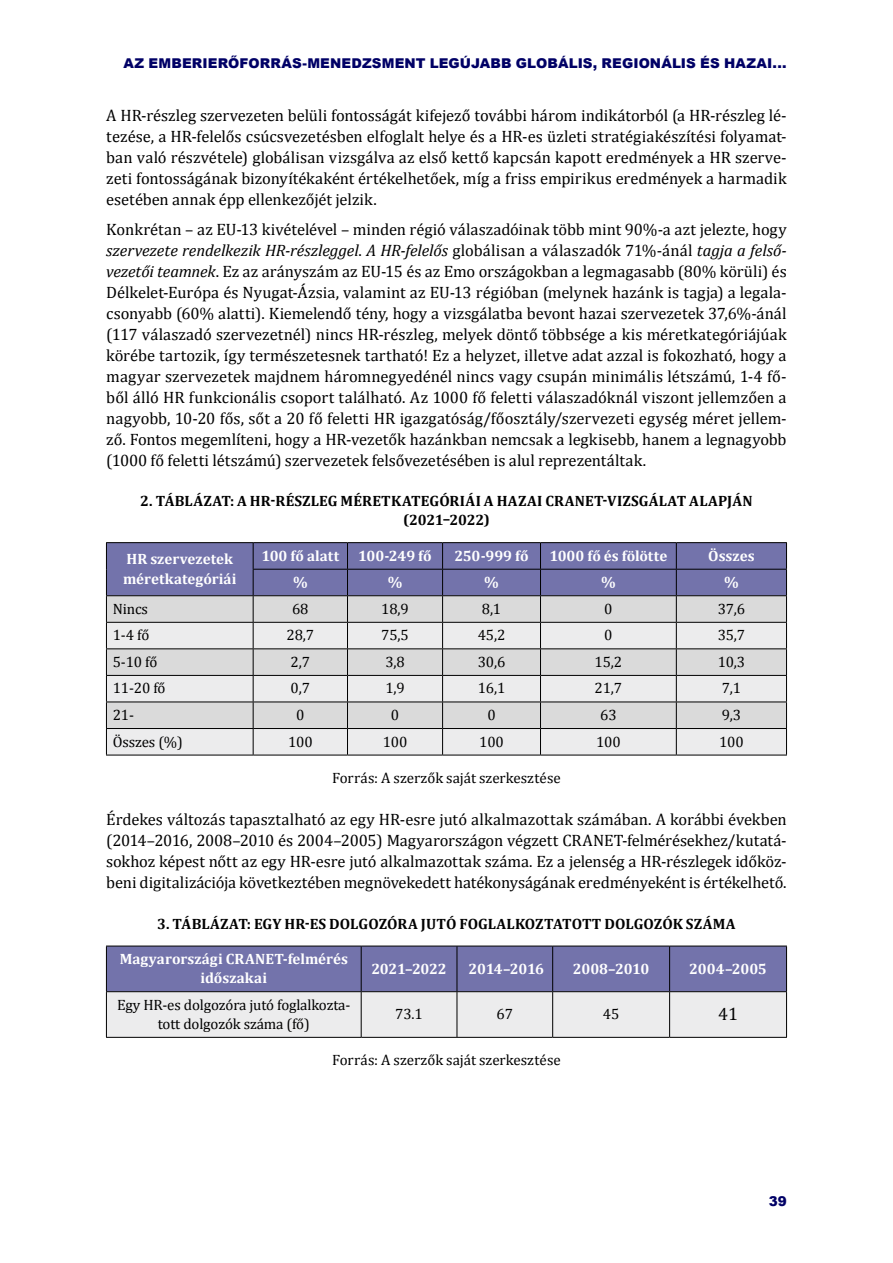
<style>
.page{position:relative;width:893px;height:1263px;background:#fff}
.page>*{position:absolute;margin:0;border:0;box-sizing:border-box;transform-origin:0 0}
.Táblázat_SZÖVEG{font:18px "Cambria";color:#000}
.Főszöveg{font:16.5px/21px "Cambria";letter-spacing:-.005em;color:#000;text-align:justify}
.Táblázat_SZÖVEG-2{font:15px/19px "Cambria";letter-spacing:-.01em;color:#000;text-align:center}
.t1{font:700 15px/19px "Cambria";letter-spacing:.005em;color:#000;text-align:center}
.Táblázat_FEJ{font:700 15px/19px "Cambria";color:#fff}
.FORRÁS{font:15px "Cambria";color:#000}
.Táblázat_FEJ-2{font:700 15px "Cambria";letter-spacing:-.02em;color:#fff}
.Táblázat_FEJ-3{font:700 15px "Cambria";letter-spacing:-.025em;color:#fff}
.t2{font:900 13.5px "Arial";letter-spacing:.005em;color:#006}
.s1{font-style:italic}
</style>
<div class="page">
<hr style="left:106px;top:755px;width:147px;height:1px;background:#000">
<hr style="left:253px;top:755px;width:94px;height:1px;background:#000">
<hr style="left:347px;top:755px;width:96px;height:1px;background:#000">
<hr style="left:443px;top:755px;width:97px;height:1px;background:#000">
<hr style="left:540px;top:755px;width:136px;height:1px;background:#000">
<hr style="left:676px;top:755px;width:111px;height:1px;background:#000">
<hr style="left:253px;top:542px;width:94px;height:1px;background:#000">
<hr style="left:347px;top:542px;width:96px;height:1px;background:#000">
<hr style="left:443px;top:542px;width:97px;height:1px;background:#000">
<hr style="left:540px;top:542px;width:136px;height:1px;background:#000">
<hr style="left:676px;top:542px;width:111px;height:1px;background:#000">
<hr style="left:106px;top:542px;width:147px;height:1px;background:#000">
<svg style="left:106px;top:543px;width:681px;height:212px;background:#bdbdcb"></svg>
<hr style="left:106px;top:595px;width:147px;height:1px;background:#000">
<svg style="left:107px;top:947px;width:679px;height:90px;background:#afafcb"></svg>
<hr style="left:361px;top:946px;width:1px;height:45px;background:#000">
<hr style="left:457px;top:946px;width:1px;height:45px;background:#000">
<hr style="left:552px;top:946px;width:1px;height:45px;background:#000">
<hr style="left:669px;top:946px;width:1px;height:45px;background:#000">
<hr style="left:361px;top:992px;width:1px;height:45px;background:#000">
<hr style="left:457px;top:992px;width:1px;height:45px;background:#000">
<hr style="left:552px;top:992px;width:1px;height:45px;background:#000">
<hr style="left:669px;top:992px;width:1px;height:45px;background:#000">
<hr style="left:106px;top:992px;width:1px;height:45px;background:#000">
<hr style="left:786px;top:992px;width:1px;height:45px;background:#000">
<hr style="left:106px;top:1037px;width:255px;height:1px;background:#000">
<hr style="left:361px;top:1037px;width:96px;height:1px;background:#000">
<hr style="left:457px;top:1037px;width:96px;height:1px;background:#000">
<hr style="left:553px;top:1037px;width:117px;height:1px;background:#000">
<hr style="left:670px;top:1037px;width:117px;height:1px;background:#000">
<hr style="left:106px;top:946px;width:255px;height:1px;background:#000">
<hr style="left:106px;top:946px;width:1px;height:45px;background:#000">
<hr style="left:361px;top:946px;width:96px;height:1px;background:#000">
<hr style="left:457px;top:946px;width:96px;height:1px;background:#000">
<hr style="left:553px;top:946px;width:117px;height:1px;background:#000">
<hr style="left:670px;top:946px;width:117px;height:1px;background:#000">
<hr style="left:786px;top:946px;width:1px;height:45px;background:#000">
<hr style="left:106px;top:991px;width:255px;height:1px;background:#000">
<hr style="left:361px;top:991px;width:96px;height:1px;background:#000">
<hr style="left:457px;top:991px;width:96px;height:1px;background:#000">
<hr style="left:553px;top:991px;width:117px;height:1px;background:#000">
<hr style="left:670px;top:991px;width:117px;height:1px;background:#000">
<p class="t2" style="left:124px;top:53px;width:664px">AZ EMBERIERŐFORRÁS-MENEDZSMENT LEGÚJABB GLOBÁLIS, REGIONÁLIS ÉS HAZAI...</p>
<p class="Főszöveg" style="left:106px;top:105px;width:682px">A HR-részleg szervezeten belüli fontosságát kifejező további három indikátorból (a HR-részleg lé&shy;tezése, a HR-felelős csúcsvezetésben elfoglalt helye és a HR-es üzleti stratégiakészítési folyamat&shy;ban való részvétele) globálisan vizsgálva az első kettő kapcsán kapott eredmények a HR szerve&shy;zeti fontosságának bizonyítékaként értékelhetőek, míg a friss empirikus eredmények a harmadik esetében annak épp ellenkezőjét jelzik.</p>
<p class="Főszöveg" style="left:106px;top:219px;width:682px">Konkrétan – az EU-13 kivételével – minden régió válaszadóinak több mint 90%-a azt jelezte, hogy <span class="s1">szervezete rendelkezik HR-részleggel</span>. <span class="s1">A HR-felelős</span> globálisan a válaszadók 71%-ánál <span class="s1">tagja a felső&shy;vezetői teamnek</span>. Ez az arányszám az EU-15 és az Emo országokban a legmagasabb (80% körüli) és Délkelet-Európa és Nyugat-Ázsia, valamint az EU-13 régióban (melynek hazánk is tagja) a legala&shy;csonyabb (60% alatti). Kiemelendő tény, hogy a vizsgálatba bevont hazai szervezetek 37,6%-ánál (117 válaszadó szervezetnél) nincs HR-részleg, melyek döntő többsége a kis méretkategóriájúak körébe tartozik, így természetesnek tartható! Ez a helyzet, illetve adat azzal is fokozható, hogy a magyar szervezetek majdnem háromnegyedénél nincs vagy csupán minimális létszámú, 1-4 fő&shy;ből álló HR funkcionális csoport található. Az 1000 fő feletti válaszadóknál viszont jellemzően a nagyobb, 10-20 fős, sőt a 20 fő feletti HR igazgatóság/főosztály/szervezeti egység méret jellem&shy;ző. Fontos megemlíteni, hogy a HR-vezetők hazánkban nemcsak a legkisebb, hanem a legnagyobb (1000 fő feletti létszámú) szervezetek felsővezetésében is alul reprezentáltak.</p>
<p class="t1" style="left:140px;top:491px;width:614px">2. TÁBLÁZAT: A HR-RÉSZLEG MÉRETKATEGÓRIÁI A HAZAI CRANET-VIZSGÁLAT ALAPJÁN (2021–2022)</p>
<p class="Táblázat_FEJ" style="left:123px;top:549px;width:115px">HR szervezetek méretkategóriái</p>
<p class="Táblázat_FEJ" style="left:261px;top:546px;width:79px">100 fő alatt</p>
<p class="Táblázat_FEJ" style="left:358px;top:546px;width:75px">100-249 fő</p>
<p class="Táblázat_FEJ" style="left:454px;top:546px;width:76px">250-999 fő</p>
<p class="Táblázat_FEJ" style="left:549px;top:546px;width:119px">1000 fő és fölötte</p>
<p class="Táblázat_FEJ" style="left:708px;top:546px;width:48px">Összes</p>
<p class="Táblázat_FEJ" style="left:293px;top:572px;width:16px">%</p>
<p class="Táblázat_FEJ" style="left:388px;top:572px;width:16px">%</p>
<p class="Táblázat_FEJ" style="left:484px;top:572px;width:16px">%</p>
<p class="Táblázat_FEJ" style="left:601px;top:572px;width:16px">%</p>
<p class="Táblázat_FEJ" style="left:724px;top:572px;width:16px">%</p>
<p class="Táblázat_SZÖVEG-2" style="left:113px;top:599px;width:37px">Nincs</p>
<p class="Táblázat_SZÖVEG-2" style="left:292px;top:599px;width:18px">68</p>
<p class="Táblázat_SZÖVEG-2" style="left:381px;top:599px;width:29px">18,9</p>
<p class="Táblázat_SZÖVEG-2" style="left:482px;top:599px;width:21px">8,1</p>
<p class="Táblázat_SZÖVEG-2" style="left:604px;top:599px;width:10px">0</p>
<p class="Táblázat_SZÖVEG-2" style="left:718px;top:599px;width:29px">37,6</p>
<p class="Táblázat_SZÖVEG-2" style="left:113px;top:626px;width:38px">1-4 fő</p>
<p class="Táblázat_SZÖVEG-2" style="left:287px;top:626px;width:29px">28,7</p>
<p class="Táblázat_SZÖVEG-2" style="left:381px;top:626px;width:29px">75,5</p>
<p class="Táblázat_SZÖVEG-2" style="left:478px;top:626px;width:29px">45,2</p>
<p class="Táblázat_SZÖVEG-2" style="left:604px;top:626px;width:10px">0</p>
<p class="Táblázat_SZÖVEG-2" style="left:718px;top:626px;width:29px">35,7</p>
<p class="Táblázat_SZÖVEG-2" style="left:113px;top:652px;width:46px">5-10 fő</p>
<p class="Táblázat_SZÖVEG-2" style="left:291px;top:652px;width:21px">2,7</p>
<p class="Táblázat_SZÖVEG-2" style="left:385px;top:652px;width:21px">3,8</p>
<p class="Táblázat_SZÖVEG-2" style="left:478px;top:652px;width:29px">30,6</p>
<p class="Táblázat_SZÖVEG-2" style="left:595px;top:652px;width:29px">15,2</p>
<p class="Táblázat_SZÖVEG-2" style="left:718px;top:652px;width:29px">10,3</p>
<p class="Táblázat_SZÖVEG-2" style="left:113px;top:679px;width:54px">11-20 fő</p>
<p class="Táblázat_SZÖVEG-2" style="left:291px;top:679px;width:21px">0,7</p>
<p class="Táblázat_SZÖVEG-2" style="left:385px;top:679px;width:21px">1,9</p>
<p class="Táblázat_SZÖVEG-2" style="left:478px;top:679px;width:29px">16,1</p>
<p class="Táblázat_SZÖVEG-2" style="left:595px;top:679px;width:29px">21,7</p>
<p class="Táblázat_SZÖVEG-2" style="left:722px;top:679px;width:21px">7,1</p>
<p class="Táblázat_SZÖVEG-2" style="left:113px;top:705px;width:23px">21-</p>
<p class="Táblázat_SZÖVEG-2" style="left:296px;top:705px;width:10px">0</p>
<p class="Táblázat_SZÖVEG-2" style="left:391px;top:705px;width:10px">0</p>
<p class="Táblázat_SZÖVEG-2" style="left:487px;top:705px;width:10px">0</p>
<p class="Táblázat_SZÖVEG-2" style="left:600px;top:705px;width:18px">63</p>
<p class="Táblázat_SZÖVEG-2" style="left:722px;top:705px;width:21px">9,3</p>
<p class="Táblázat_SZÖVEG-2" style="left:113px;top:732px;width:72px">Összes (%)</p>
<p class="Táblázat_SZÖVEG-2" style="left:288px;top:732px;width:26px">100</p>
<p class="Táblázat_SZÖVEG-2" style="left:383px;top:732px;width:26px">100</p>
<p class="Táblázat_SZÖVEG-2" style="left:479px;top:732px;width:26px">100</p>
<p class="Táblázat_SZÖVEG-2" style="left:596px;top:732px;width:26px">100</p>
<p class="Táblázat_SZÖVEG-2" style="left:719px;top:732px;width:26px">100</p>
<p class="FORRÁS" style="left:332px;top:769px;width:230px">Forrás: A szerzők saját szerkesztése</p>
<p class="Főszöveg" style="left:106px;top:809px;width:682px">Érdekes változás tapasztalható az egy HR-esre jutó alkalmazottak számában. A korábbi években (2014–2016, 2008–2010 és 2004–2005) Magyarországon végzett CRANET-felmérésekhez/kutatá&shy;sokhoz képest nőtt az egy HR-esre jutó alkalmazottak száma. Ez a jelenség a HR-részlegek időköz&shy;beni digitalizációja következtében megnövekedett hatékonyságának eredményeként is értékelhető.</p>
<p class="t1" style="left:157px;top:914px;width:580px">3. TÁBLÁZAT: EGY HR-ES DOLGOZÓRA JUTÓ FOGLALKOZTATOTT DOLGOZÓK SZÁMA</p>
<p class="Táblázat_FEJ" style="left:120px;top:949px;width:230px">Magyarországi CRANET-felmérés</p>
<p class="Táblázat_FEJ" style="left:201px;top:968px;width:68px">időszakai</p>
<p class="Táblázat_FEJ-2" style="left:371px;top:959px;width:77px">2021–2022</p>
<p class="Táblázat_FEJ-3" style="left:469px;top:959px;width:77px">2014–2016</p>
<p class="Táblázat_FEJ-2" style="left:573px;top:959px;width:78px">2008–2010</p>
<p class="Táblázat_FEJ" style="left:689px;top:959px;width:79px">2004–2005</p>
<p class="Táblázat_SZÖVEG-2" style="left:117px;top:995px;width:235px">Egy HR-es dolgozóra jutó foglalkozta&shy;tott dolgozók száma (fő)</p>
<p class="Táblázat_SZÖVEG-2" style="left:395px;top:1004px;width:29px">73.1</p>
<p class="Táblázat_SZÖVEG-2" style="left:497px;top:1004px;width:18px">67</p>
<p class="Táblázat_SZÖVEG-2" style="left:603px;top:1004px;width:18px">45</p>
<p class="Táblázat_SZÖVEG" style="left:718px;top:1004px;width:21px">41</p>
<p class="FORRÁS" style="left:332px;top:1051px;width:230px">Forrás: A szerzők saját szerkesztése</p>
<p class="t2" style="left:769px;top:1191px;width:20px">39</p>
</div>
